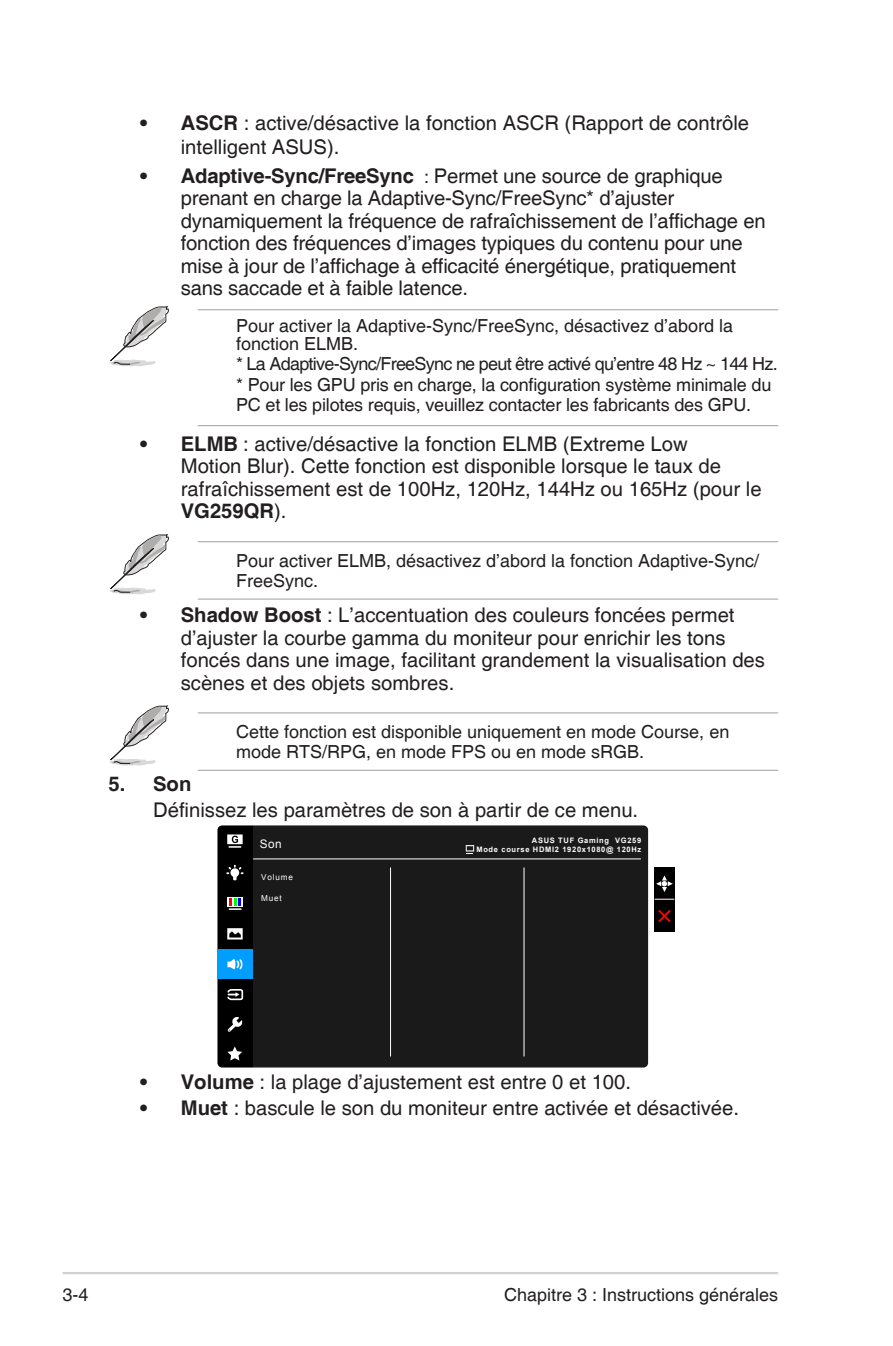
<style>
.page{position:relative;width:893px;height:1346px;background:#fff}
.page>*{position:absolute;margin:0;border:0;box-sizing:border-box;transform-origin:0 0}
.Bulleted_Text{font:20.25px/22.5px "Helvetica";color:#231f20}
.List{font:20.25px "Helvetica";color:#231f20}
.List-2{font:700 20.25px "Helvetica";color:#231f20}
.Message_List{font:18px/20.2px "Helvetica";color:#231f20}
.t1{font:11.7px "Arial";color:#fff}
.t2{font:8.1px "Arial";letter-spacing:.1em;color:#fff}
.t3{font:700 7.42px/8.8px "Arial";letter-spacing:.09em;color:#fff;text-align:right}
.s1{font-weight:700}
.s2{font-size:18px}
</style>
<div class="page">
<hr style="left:63px;top:1272px;width:715px;height:2px;background:#d1d2d4">
<hr style="left:198px;top:309px;width:580px;height:1px;background:#a8a9ad">
<hr style="left:198px;top:425px;width:580px;height:1px;background:#a8a9ad">
<hr style="left:198px;top:541px;width:580px;height:1px;background:#a8a9ad">
<hr style="left:198px;top:598px;width:580px;height:2px;background:#a8a9ad">
<hr style="left:198px;top:712px;width:580px;height:1px;background:#a8a9ad">
<hr style="left:198px;top:770px;width:580px;height:1px;background:#a8a9ad">
<svg style="left:110px;top:306px;width:59px;height:61px"></svg>
<svg style="left:110px;top:534px;width:59px;height:61px"></svg>
<svg style="left:109px;top:705px;width:60px;height:61px"></svg>
<div style="left:253px;top:825px;width:395px;height:242px;background:#1a1a1a"></div>
<hr style="left:253px;top:858px;width:388px;height:1px;background:#fff">
<hr style="left:390px;top:867px;width:1px;height:189px;background:#fff">
<hr style="left:524px;top:867px;width:1px;height:189px;background:#fff">
<div style="left:654px;top:867px;width:20px;height:64px;background:#000"></div>
<svg style="left:655px;top:899px;width:19px;height:1px"></svg>
<svg style="left:656px;top:875px;width:17px;height:17px"></svg>
<svg style="left:658px;top:909px;width:13px;height:13px"></svg>
<svg style="left:466px;top:845px;width:8px;height:6px"></svg>
<svg style="left:467px;top:846px;width:6px;height:7px"></svg>
<svg style="left:217px;top:825px;width:36px;height:242px;background:#1f313c"></svg>
<p class="Bulleted_Text" style="left:181px;top:111px;width:570px;line-height:24.3px;text-indent:-40px"><span class="s1">• ASCR</span> : active/désactive la fonction ASCR (Rapport de contrôle intelligent ASUS).</p>
<p class="Bulleted_Text" style="left:181px;top:165px;width:586px;text-indent:-40px"><span class="s1">• Adaptive-Sync/FreeSync</span> <span class="s2">:</span> Permet une source de graphique prenant en charge la Adaptive-Sync/FreeSync* d’ajuster dynamiquement la fréquence de rafraîchissement de l’affichage en fonction des fréquences d’images typiques du contenu pour une mise à jour de l’affichage à efficacité énergétique, pratiquement sans saccade et à faible latence.</p>
<p class="Message_List" style="left:236px;top:317px;width:499px;line-height:18px">Pour activer la Adaptive-Sync/FreeSync, désactivez d’abord la fonction ELMB.</p>
<p class="Message_List" style="left:236px;top:355px;width:543px">* La Adaptive-Sync/FreeSync ne peut être activé qu’entre 48 Hz ~ 144 Hz. * Pour les GPU pris en charge, la configuration système minimale du<br>PC et les pilotes requis, veuillez contacter les fabricants des GPU.</p>
<p class="Bulleted_Text" style="left:181px;top:433px;width:582px;text-indent:-40px"><span class="s1">• ELMB</span> : active/désactive la fonction ELMB (Extreme Low<br>Motion Blur). Cette fonction est disponible lorsque le taux de rafraîchissement est de 100Hz, 120Hz, 144Hz ou 165Hz (pour le <span class="s1">VG259QR</span>).</p>
<p class="Message_List" style="left:236px;top:551px;width:525px">Pour activer ELMB, désactivez d’abord la fonction Adaptive-Sync/<br>FreeSync.</p>
<p class="Bulleted_Text" style="left:181px;top:604px;width:586px;text-indent:-40px"><span class="s1">• Shadow Boost</span> : L’accentuation des couleurs foncées permet d’ajuster la courbe gamma du moniteur pour enrichir les tons foncés dans une image, facilitant grandement la visualisation des scènes et des objets sombres.</p>
<p class="Message_List" style="left:236px;top:722px;width:495px">Cette fonction est disponible uniquement en mode Course, en mode RTS/RPG, en mode FPS ou en mode sRGB.</p>
<p class="List-2" style="left:108px;top:772px;width:84px">5. Son</p>
<p class="List" style="left:153px;top:798px;width:487px">Définissez les paramètres de son à partir de ce menu.</p>
<p class="t3" style="left:476px;top:836px;width:166px">ASUS TUF Gaming VG259<br>Mode course HDMI2 1920x1080@ 120Hz</p>
<p class="t2" style="left:261px;top:872px;width:33px">Volume</p>
<p class="t2" style="left:261px;top:892px;width:22px">Muet</p>
<p class="t1" style="left:260px;top:836px;width:24px">Son</p>
<p class="Bulleted_Text" style="left:140px;top:1071px;width:492px"><span class="s1">• Volume</span> : la plage d’ajustement est entre 0 et 100.</p>
<p class="Bulleted_Text" style="left:140px;top:1097px;width:600px"><span class="s1">• Muet</span> : bascule le son du moniteur entre activée et désactivée.</p>
<p class="Message_List" style="left:63px;top:1285px;width:28px">3-4</p>
<p class="Message_List" style="left:504px;top:1285px;width:276px">Chapitre 3 : Instructions générales</p>
</div>
